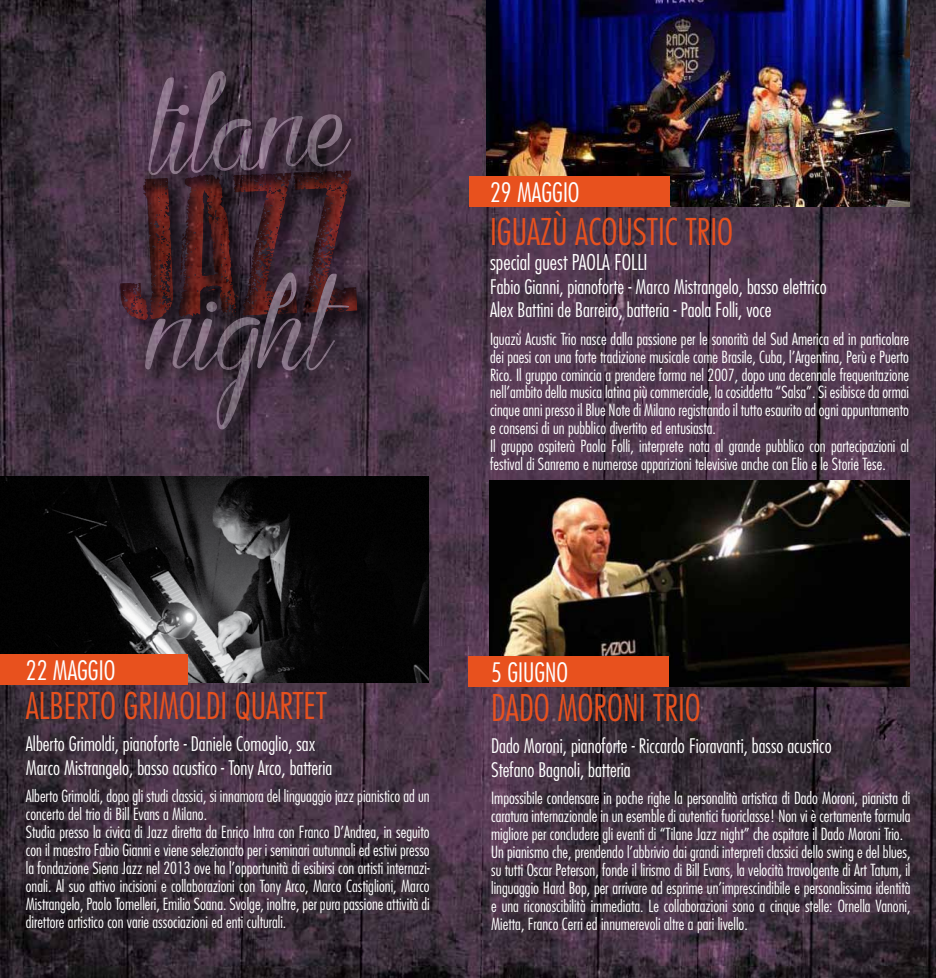
<style>
.page{position:relative;width:936px;height:978px;background:#fff}
.page>*{position:absolute;margin:0;border:0;box-sizing:border-box;transform-origin:0 0}
.t1{font:300 condensed 35.85px "Futura Std";color:#e8511e}
.t2{font:300 condensed 26.1px "Futura Std";color:#fff}
.t3{font:300 condensed 21.15px "Futura Std";color:#fff}
.t4{font:300 condensed 19.65px/23.5px "Futura Std";color:#fff}
.t5{font:300 condensed 16.35px/18px "Futura Std";color:#fff}
</style>
<div class="page">
<img style="left:0;top:0;width:935px;height:978px">
<img style="left:486px;top:0;width:423px;height:207px">
<img style="left:0;top:477px;width:428px;height:206px">
<img style="left:489px;top:480px;width:420px;height:206px">
<div style="left:469px;top:177px;width:200px;height:30px;background:#e8511e"></div>
<div style="left:0;top:654px;width:187px;height:30px;background:#e8511e"></div>
<div style="left:468px;top:657px;width:200px;height:30px;background:#e8511e"></div>
<div style="left:296px;top:173px;width:80px;height:158px;background:#000;opacity:.75"></div>
<div style="left:309px;top:117px;width:60px;height:68px;background:#000;opacity:.75"></div>
<div style="left:219px;top:320px;width:59px;height:128px;background:#000;opacity:.75"></div>
<div style="left:309px;top:276px;width:58px;height:113px;background:#000;opacity:.75"></div>
<svg style="left:120px;top:71px;width:237px;height:359px"></svg>
<h2 class="t2" style="left:490px;top:177px;width:39px">29 maggio</h2>
<h1 class="t1" style="left:490px;top:210px;width:245px">IGUAZÙ ACOUSTIC TRIO</h1>
<p class="t3" style="left:490px;top:250px;width:159px">special guest PAOLA FOLLI</p>
<p class="t4" style="left:490px;top:275px;width:338px">Fabio Gianni, pianoforte - Marco Mistrangelo, basso elettrico<br>Alex Battini de Barreiro, batteria - Paola Folli, voce</p>
<p class="t5" style="left:490px;top:330px;width:420px">Iguazù Acustic Trio nasce dalla passione per le sonorità del Sud America ed in particolare dei paesi con una forte tradizione musicale come Brasile, Cuba, l’Argentina, Perù e Puerto Rico. Il gruppo comincia a prendere forma nel 2007, dopo una decennale frequentazione nell’ambito della musica latina più commerciale, la cosiddetta “Salsa”. Si esibisce da ormai cinque anni presso il Blue Note di Milano registrando il tutto esaurito ad ogni appuntamento e consensi di un pubblico divertito ed entusiasta.<br>Il gruppo ospiterà Paola Folli, interprete nota al grande pubblico con partecipazioni al festival di Sanremo e numerose apparizioni televisive anche con Elio e le Storie Tese.</p>
<h2 class="t2" style="left:26px;top:655px;width:91px">22 MAGGIO</h2>
<h1 class="t1" style="left:26px;top:684px;width:266px">ALBERTO GRIMOLDI QUARTET</h1>
<p class="t4" style="left:26px;top:732px;width:308px">Alberto Grimoldi, pianoforte - Daniele Comoglio, sax<br>Marco Mistrangelo, basso acustico - Tony Arco, batteria</p>
<p class="t5" style="left:26px;top:787px;width:405px">Alberto Grimoldi, dopo gli studi classici, si innamora del linguaggio jazz pianistico ad un concerto del trio di Bill Evans a Milano.<br>Studia presso la civica di Jazz diretta da Enrico Intra con Franco D’Andrea, in seguito con il maestro Fabio Gianni e viene selezionato per i seminari autunnali ed estivi presso la fondazione Siena Jazz nel 2013 ove ha l’opportunità di esibirsi con artisti internazi&shy;onali. Al suo attivo incisioni e collaborazioni con Tony Arco, Marco Castiglioni, Marco Mistrangelo, Paolo Tomelleri, Emilio Soana. Svolge, inoltre, per pura passione attività di direttore artistico con varie associazioni ed enti culturali.</p>
<h2 class="t2" style="left:491px;top:657px;width:28px">5 giugno</h2>
<h1 class="t1" style="left:491px;top:686px;width:211px">DADO MORONI TRIO</h1>
<p class="t4" style="left:491px;top:734px;width:342px">Dado Moroni, pianoforte - Riccardo Fioravanti, basso acustico<br>Stefano Bagnoli, batteria</p>
<p class="t5" style="left:491px;top:789px;width:421px">Impossibile condensare in poche righe la personalità artistica di Dado Moroni, pianista di caratura internazionale in un esemble di autentici fuoriclasse! Non vi è certamente formula migliore per concludere gli eventi di “Tilane Jazz night” che ospitare il Dado Moroni Trio.<br>Un pianismo che, prendendo l’abbrivio dai grandi interpreti classici dello swing e del blues, su tutti Oscar Peterson, fonde il lirismo di Bill Evans, la velocità travolgente di Art Tatum, il linguaggio Hard Bop, per arrivare ad esprime un’imprescindibile e personalissima identità e una riconoscibilità immediata. Le collaborazioni sono a cinque stelle: Ornella Vanoni, Mietta, Franco Cerri ed innumerevoli altre a pari livello.</p>
</div>
